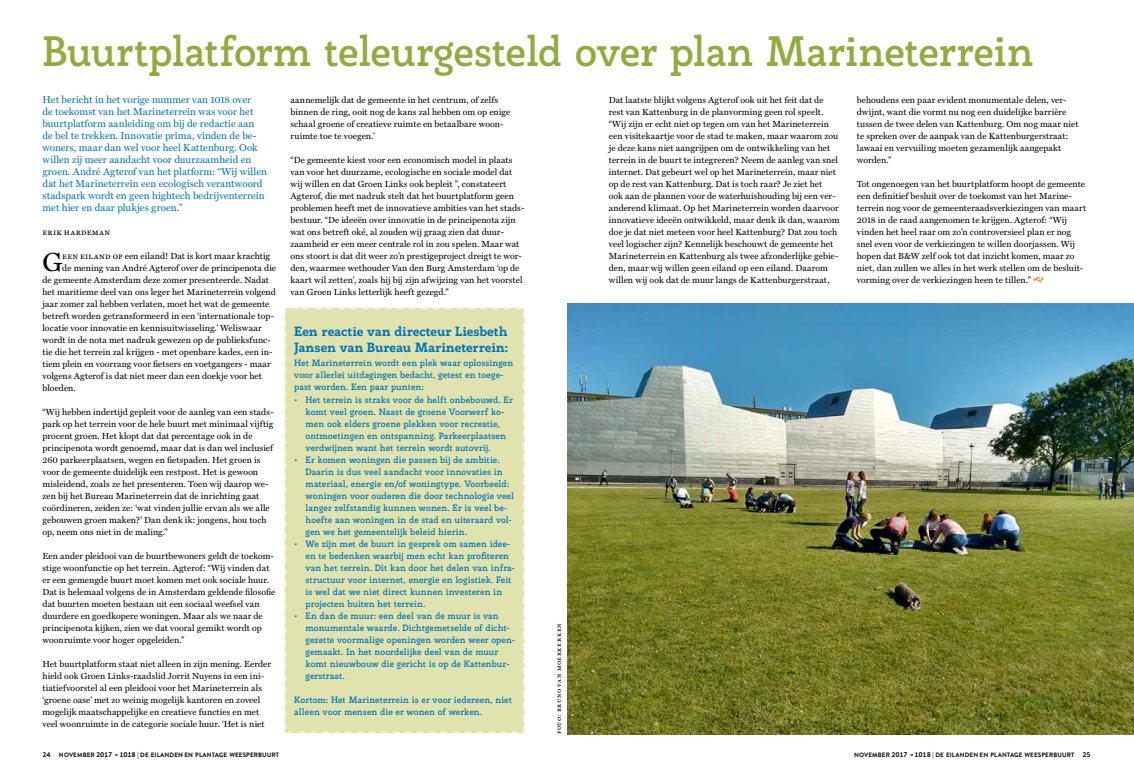
<style>
.page{position:relative;width:1134px;height:777px;background:#fff}
.page>*{position:absolute;margin:0;border:0;box-sizing:border-box;transform-origin:0 0}
.t1{font:700 41.5px "Rogliano";letter-spacing:-.02em;color:#90ac3e}
.t2{font:26.5px "Miller Text Roman SC";color:#000}
.t3{font:800 13px/16px "Rogliano";letter-spacing:-.01em;color:#0074b9}
.t4{font:10px/12px "Miller Text";letter-spacing:.005em;color:#0074b9}
.t5{font:700 9px/12px "Rogliano";color:#0074b9}
.t6{font:8.9px/12px "Miller Text";letter-spacing:.01em;color:#000}
.t7{font:8.9px "Miller Text Roman SC";letter-spacing:.04em;color:#000}
.t8{font:7px "Miller Text Roman SC";letter-spacing:.075em;color:#000}
.t9{font:700 6.3px "Brandon Grotesque";letter-spacing:.02em;color:#000}
.s1{font-family:"Miller Text Roman SC"}
.s2{font-size:7px}
.s3{font-size:6px}
</style>
<div class="page">
<div style="left:283px;top:306px;width:242px;height:429px;background:#e1e3ae"></div>
<svg style="left:1033px;top:277px;width:10px;height:6px"></svg>
<img style="left:567px;top:303px;width:567px;height:431px">
<h1 class="t1" style="left:43px;top:24px;width:993px">Buurtplatform teleurgesteld over plan Marineterrein</h1>
<p class="t4" style="left:43px;top:93px;width:226px">Het bericht in het vorige nummer van 1018 over<br>de toekomst van het Marineterrein was voor het buurtplatform aanleiding om bij de redactie aan de bel te trekken. Innovatie prima, vinden de be&shy;woners, maar dan wel voor heel Kattenburg. Ook willen zij meer aandacht voor duurzaamheid en groen. André Agterof van het platform: “Wij willen dat het Marineterrein een ecologisch verantwoord stadspark wordt en geen hightech bedrijventerrein met hier en daar plukjes groen.”</p>
<p class="t7" style="left:43px;top:226px;width:69px">erik hardeman</p>
<h2 class="t2" style="left:43px;top:246px;width:21px">G</h2>
<p class="t6" style="left:62px;top:250px;width:209px"><span class="s1">een eiland op</span> een eiland! Dat is kort maar krachtig</p>
<p class="t6" style="left:62px;top:262px;width:215px">de mening van André Agterof over de principenota die</p>
<p class="t6" style="left:43px;top:274px;width:228px">de gemeente Amsterdam deze zomer presenteerde. Nadat</p>
<p class="t6" style="left:43px;top:286px;width:235px">het maritieme deel van ons leger het Marineterrein volgend</p>
<p class="t6" style="left:43px;top:298px;width:228px">jaar zomer zal hebben verlaten, moet het wat de gemeente</p>
<p class="t6" style="left:43px;top:310px;width:233px">betreft worden getransformeerd in een ‘internationale top-</p>
<p class="t6" style="left:43px;top:322px;width:221px">locatie voor innovatie en kennisuitwisseling.’ Weliswaar</p>
<p class="t6" style="left:43px;top:334px;width:230px">wordt in de nota met nadruk gewezen op de publieksfunc-</p>
<p class="t6" style="left:43px;top:346px;width:231px">tie die het terrein zal krijgen - met openbare kades, een in-</p>
<p class="t6" style="left:43px;top:358px;width:230px">tiem plein en voorrang voor fietsers en voetgangers - maar</p>
<p class="t6" style="left:43px;top:370px;width:221px">volgens Agterof is dat niet meer dan een doekje voor het</p>
<p class="t6" style="left:43px;top:382px;width:35px">bloeden.</p>
<p class="t6" style="left:43px;top:406px;width:233px">“Wij hebben indertijd gepleit voor de aanleg van een stads&shy;park op het terrein voor de hele buurt met minimaal vijftig procent groen. Het klopt dat dat percentage ook in de principenota wordt genoemd, maar dat is dan wel inclusief 260 parkeerplaatsen, wegen en fietspaden. Het groen is voor de gemeente duidelijk een restpost. Het is gewoon misleidend, zoals ze het presenteren. Toen wij daarop we&shy;zen bij het Bureau Marineterrein dat de inrichting gaat coördineren, zeiden ze: ‘wat vinden jullie ervan als we alle gebouwen groen maken?’ Dan denk ik: jongens, hou toch op, neem ons niet in de maling.”</p>
<p class="t6" style="left:43px;top:550px;width:234px">Een ander pleidooi van de buurtbewoners geldt de toekom&shy;stige woonfunctie op het terrein. Agterof: “Wij vinden dat er een gemengde buurt moet komen met ook sociale huur.<br>Dat is helemaal volgens de in Amsterdam geldende filosofie dat buurten moeten bestaan uit een sociaal weefsel van duurdere en goedkopere woningen. Maar als we naar de principenota kijken, zien we dat vooral gemikt wordt op woonruimte voor hoger opgeleiden.”</p>
<p class="t6" style="left:43px;top:658px;width:230px">Het buurtplatform staat niet alleen in zijn mening. Eerder hield ook Groen Links-raadslid Jorrit Nuyens in een ini&shy;tiatiefvoorstel al een pleidooi voor het Marineterrein als ‘groene oase’ met zo weinig mogelijk kantoren en zoveel mogelijk maatschappelijke en creatieve functies en met veel woonruimte in de categorie sociale huur. ‘Het is niet</p>
<p class="t6" style="left:291px;top:94px;width:221px">aannemelijk dat de gemeente in het centrum, of zelfs binnen de ring, ooit nog de kans zal hebben om op enige schaal groene of creatieve ruimte en betaalbare woon&shy;ruimte toe te voegen.’</p>
<p class="t6" style="left:291px;top:154px;width:235px">“De gemeente kiest voor een economisch model in plaats van voor het duurzame, ecologische en sociale model dat wij willen en dat Groen Links ook bepleit ”, constateert Agterof, die met nadruk stelt dat het buurtplatform geen problemen heeft met de innovatieve ambities van het stads&shy;bestuur. “De ideeën over innovatie in de principenota zijn wat ons betreft oké, al zouden wij graag zien dat duur&shy;zaamheid er een meer centrale rol in zou spelen. Maar wat ons stoort is dat dit weer zo’n prestigeproject dreigt te wor&shy;den, waarmee wethouder Van den Burg Amsterdam ‘op de kaart wil zetten’, zoals hij bij zijn afwijzing van het voorstel van Groen Links letterlijk heeft gezegd.”</p>
<h3 class="t3" style="left:294px;top:323px;width:216px">Een reactie van directeur Liesbeth<br>Jansen van Bureau Marineterrein:</h3>
<p class="t5" style="left:294px;top:356px;width:221px">Het Marineterrein wordt een plek waar oplossingen voor allerlei uitdagingen bedacht, getest en toege&shy;past worden. Een paar punten:</p>
<p class="t5" style="left:306px;top:393px;width:209px;text-indent:-11px">• Het terrein is straks voor de helft onbebouwd. Er komt veel groen. Naast de groene Voorwerf ko&shy;men ook elders groene plekken voor recreatie, ontmoetingen en ontspanning. Parkeerplaatsen verdwijnen want het terrein wordt autovrij.</p>
<p class="t5" style="left:306px;top:453px;width:210px;text-indent:-11px">• Er komen woningen die passen bij de ambitie.<br>Daarin is dus veel aandacht voor innovaties in materiaal, energie en/of woningtype. Voorbeeld: woningen voor ouderen die door technologie veel langer zelfstandig kunnen wonen. Er is veel be&shy;hoefte aan woningen in de stad en uiteraard vol&shy;gen we het gemeentelijk beleid hierin.</p>
<p class="t5" style="left:306px;top:537px;width:211px;text-indent:-11px">• We zijn met de buurt in gesprek om samen idee&shy;ën te bedenken waarbij men echt kan profiteren van het terrein. Dit kan door het delen van infra&shy;structuur voor internet, energie en logistiek. Feit is wel dat we niet direct kunnen investeren in projecten buiten het terrein.</p>
<p class="t5" style="left:306px;top:609px;width:211px;text-indent:-11px">• En dan de muur: een deel van de muur is van monumentale waarde. Dichtgemetselde of dicht&shy;gezette voormalige openingen worden weer open&shy;gemaakt. In het noordelijke deel van de muur komt nieuwbouw die gericht is op de Kattenbur&shy;gerstraat.</p>
<p class="t5" style="left:294px;top:693px;width:220px">Kortom: Het Marineterrein is er voor iedereen, niet alleen voor mensen die er wonen of werken.</p>
<p class="t8" style="left:555px;top:734px;width:112px;rotate:-90deg">foto: bruno van moerkerken</p>
<p class="t6" style="left:609px;top:94px;width:232px">Dat laatste blijkt volgens Agterof ook uit het feit dat de rest van Kattenburg in de planvorming geen rol speelt. “Wij zijn er echt niet op tegen om van het Marineterrein een visitekaartje voor de stad te maken, maar waarom zou je deze kans niet aangrijpen om de ontwikkeling van het terrein in de buurt te integreren? Neem de aanleg van snel internet. Dat gebeurt wel op het Marineterrein, maar niet op de rest van Kattenburg. Dat is toch raar? Je ziet het<br>ook aan de plannen voor de waterhuishouding bij een ver&shy;anderend klimaat. Op het Marineterrein worden daarvoor innovatieve ideeën ontwikkeld, maar denk ik dan, waarom doe je dat niet meteen voor heel Kattenburg? Dat zou toch veel logischer zijn? Kennelijk beschouwt de gemeente het Marineterrein en Kattenburg als twee afzonderlijke gebie&shy;den, maar wij willen geen eiland op een eiland. Daarom willen wij ook dat de muur langs de Kattenburgerstraat,</p>
<p class="t6" style="left:857px;top:94px;width:223px">behoudens een paar evident monumentale delen, ver&shy;dwijnt, want die vormt nu nog een duidelijke barrière tussen de twee delen van Kattenburg. Om nog maar niet te spreken over de aanpak van de Kattenburgerstraat: lawaai en vervuiling moeten gezamenlijk aangepakt worden.”</p>
<p class="t6" style="left:857px;top:178px;width:231px">Tot ongenoegen van het buurtplatform hoopt de gemeente een definitief besluit over de toekomst van het Marine&shy;terrein nog voor de gemeenteraadsverkiezingen van maart 2018 in de raad aangenomen te krijgen. Agterof: “Wij vinden het heel raar om zo’n controversieel plan er nog snel even voor de verkiezingen te willen doorjassen. Wij hopen dat B&amp;W zelf ook tot dat inzicht komen, maar zo niet, dan zullen we alles in het werk stellen om de besluit&shy;vorming over de verkiezingen heen te tillen.”</p>
<p class="t9" style="left:43px;top:750px;width:238px"><span class="s2">24</span> NOVEMBER <span class="s2">2017</span> <span class="s3">»</span> <span class="s2">1018 |</span> DE EILANDEN EN PLANTAGE WEESPERBUURT</p>
<p class="t9" style="left:854px;top:750px;width:238px">NOVEMBER <span class="s2">2017</span> <span class="s3">»</span> <span class="s2">1018 |</span> DE EILANDEN EN PLANTAGE WEESPERBUURT <span class="s2">25</span></p>
</div>
